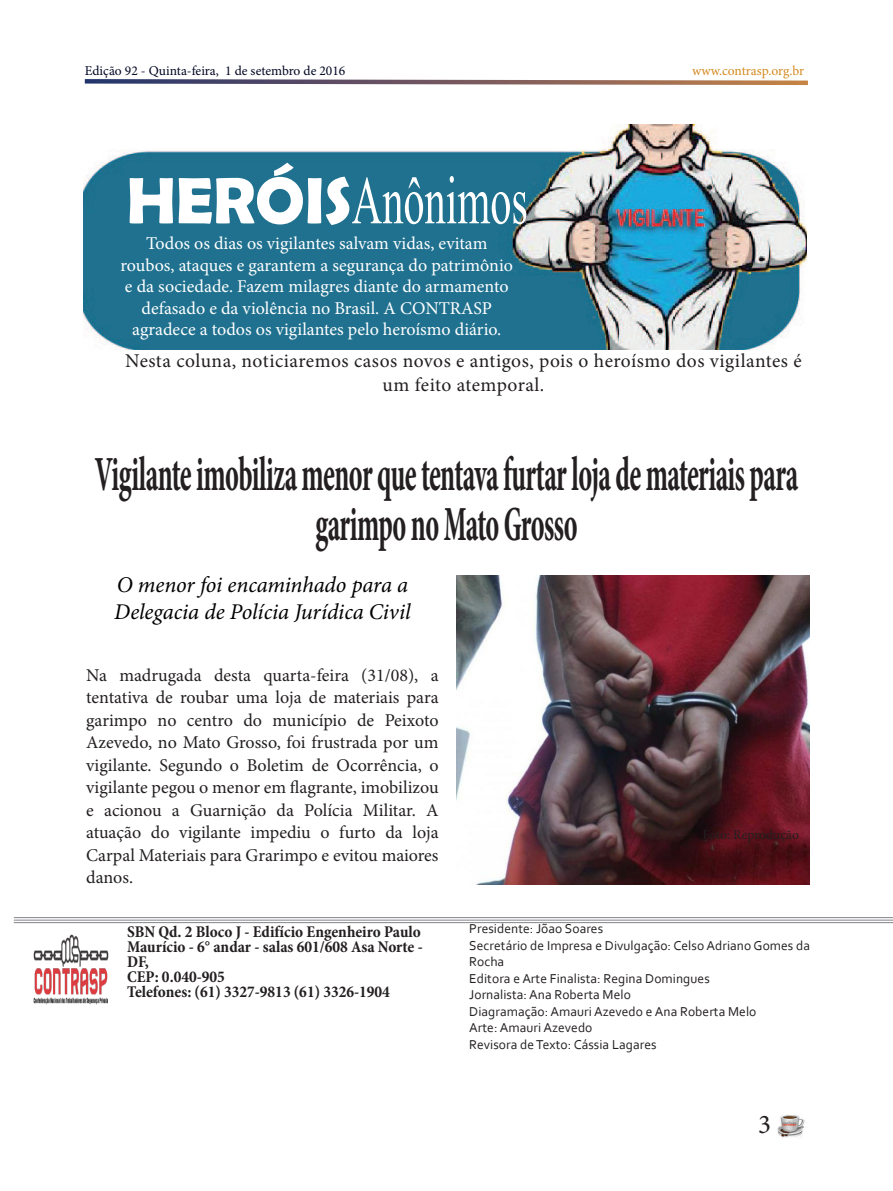
<style>
.page{position:relative;width:893px;height:1191px;background:#fff}
.page>*{position:absolute;margin:0;border:0;box-sizing:border-box;transform-origin:0 0}
.t1{font:84.45px "Aparajita";color:#fff;scale:.62 1}
.t2{font:700 condensed 49.65px/49.5px "Minion Pro";letter-spacing:-.02em;color:#231f20;text-align:center;scale:.57 1}
.t3{font:27px "Minion Pro";color:#231f20}
.t4{font:italic 22.5px/27px "Minion Pro";letter-spacing:-.005em;color:#000}
.t5{font:19.5px/23.4px "Minion Pro";letter-spacing:.025em;color:#231f20;text-align:center}
.t6{font:18px/22.5px "Minion Pro";color:#231f20;text-align:justify}
.t7{font:18px/21.6px "Minion Pro";color:#fff;text-align:center}
.t8{font:700 condensed 16.5px/15px "Minion Pro";color:#231f20;text-align:justify}
.t9{font:13.5px/16.5px "Corbel";letter-spacing:.005em;color:#231f20}
.t10{font:13.5px "Minion Pro";color:#000622}
.t11{font:13.5px "Minion Pro";letter-spacing:-.005em;color:#d48a20}
.t12{font:13.5px "Minion Pro";letter-spacing:-.005em;color:#231f20}
.s1{font-family:"Berlin Sans FB Demi";font-weight:700;font-size:66px}
</style>
<div class="page">
<img style="left:777px;top:1115px;width:28px;height:23px">
<svg style="left:84px;top:79px;width:724px;height:7px"></svg>
<img style="left:84px;top:124px;width:723px;height:226px">
<img style="left:457px;top:575px;width:352px;height:309px">
<img style="left:33px;top:934px;width:76px;height:71px">
<hr style="left:14px;top:917px;width:879px;height:1px;background:#828487">
<hr style="left:14px;top:919px;width:879px;height:1px;background:#828487">
<hr style="left:14px;top:922px;width:879px;height:1px;background:#828487">
<p class="t10" style="left:85px;top:61px;width:262px">Edição 92 - Quinta-feira, 1 de setembro de 2016</p>
<p class="t11" style="left:692px;top:61px;width:114px">www.contrasp.org.br</p>
<p class="t1" style="left:127px;top:159px;width:648px"><span class="s1">HERÓIS</span>Anônimos</p>
<p class="t7" style="left:120px;top:232px;width:394px">Todos os dias os vigilantes salvam vidas, evitam roubos, ataques e garantem a segurança do patrimônio e da sociedade. Fazem milagres diante do armamento defasado e da violência no Brasil. A CONTRASP agradece a todos os vigilantes pelo heroísmo diário.</p>
<p class="t5" style="left:125px;top:349px;width:678px">Nesta coluna, noticiaremos casos novos e antigos, pois o heroísmo dos vigilantes é um feito atemporal.</p>
<p class="t2" style="left:95px;top:449px;width:1236px">Vigilante imobiliza menor que tentava furtar loja de materiais para garimpo no Mato Grosso</p>
<p class="t4" style="left:114px;top:571px;width:298px">O menor foi encaminhado para a<br>Delegacia de Polícia Jurídica Civil</p>
<p class="t6" style="left:86px;top:664px;width:354px">Na madrugada desta quarta-feira (31/08), a tentativa de roubar uma loja de materiais para garimpo no centro do município de Peixoto Azevedo, no Mato Grosso, foi frustrada por um vigilante. Segundo o Boletim de Ocorrência, o vigilante pegou o menor em flagrante, imobilizou e acionou a Guarnição da Polícia Militar. A atuação do vigilante impediu o furto da loja Carpal Materiais para Grarimpo e evitou maiores danos.</p>
<p class="t8" style="left:127px;top:924px;width:297px">SBN Qd. 2 Bloco J - Edifício Engenheiro Paulo Maurício - 6° andar - salas 601/608 Asa Norte - DF,</p>
<p class="t8" style="left:127px;top:969px;width:99px">CEP: 0.040-905</p>
<p class="t8" style="left:127px;top:984px;width:264px">Telefones: (61) 3327-9813 (61) 3326-1904</p>
<p class="t12" style="left:703px;top:825px;width:98px">Foto: Reprodução</p>
<p class="t9" style="left:469px;top:920px;width:135px">Presidente: Jõao Soares</p>
<p class="t9" style="left:469px;top:936px;width:342px">Secretário de Impresa e Divulgação: Celso Adriano Gomes da<br>Rocha</p>
<p class="t9" style="left:469px;top:969px;width:242px">Editora e Arte Finalista: Regina Domingues</p>
<p class="t9" style="left:469px;top:986px;width:163px">Jornalista: Ana Roberta Melo</p>
<p class="t9" style="left:469px;top:1002px;width:289px">Diagramação: Amauri Azevedo e Ana Roberta Melo</p>
<p class="t9" style="left:469px;top:1019px;width:125px">Arte: Amauri Azevedo</p>
<p class="t9" style="left:469px;top:1035px;width:189px">Revisora de Texto: Cássia Lagares</p>
<h3 class="t3" style="left:758px;top:1106px;width:14px">3</h3>
</div>
